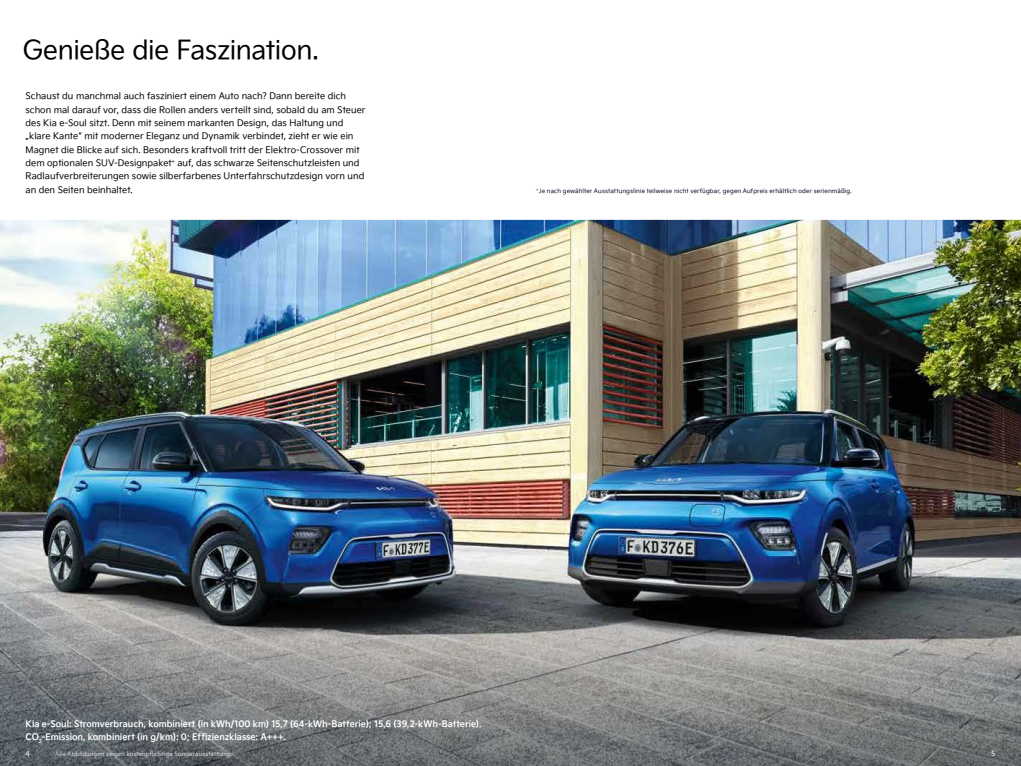
<style>
.page{position:relative;width:1021px;height:766px;background:#fff}
.page>*{position:absolute;margin:0;border:0;box-sizing:border-box;transform-origin:0 0}
.t1{font:26px "Kia Signature OTF Regular";letter-spacing:-.01em;color:#000}
.t2{font:9px/13.3px "Kia Signature OTF Regular";letter-spacing:.005em;color:#000}
.t3{font:9px/13.3px "Kia Signature OTF Bold";color:#fff}
.t4{font:7px "Kia Signature OTF Regular";color:#fff}
.t5{font:6px "Kia Signature OTF Regular";letter-spacing:.02em;color:#00081e}
.t6{font:300 6px "Kia Signature";letter-spacing:.02em;color:#fff}
</style>
<div class="page">
<img style="left:0;top:220px;width:1020px;height:336px">
<img style="left:0;top:556px;width:1020px;height:209px">
<h1 class="t1" style="left:23px;top:31px;width:297px">Genieße die Faszination.</h1>
<p class="t2" style="left:26px;top:89px;width:341px">Schaust du manchmal auch fasziniert einem Auto nach? Dann bereite dich schon mal darauf vor, dass die Rollen anders verteilt sind, sobald du am Steuer des Kia e-Soul sitzt. Denn mit seinem markanten Design, das Haltung und 씮klare Kante“ mit moderner Eleganz und Dynamik verbindet, zieht er wie ein Magnet die Blicke auf sich. Besonders kraftvoll tritt der Elektro-Crossover mit dem optionalen SUV-Designpaket<sup>+</sup> auf, das schwarze Seitenschutzleisten und Radlaufverbreiterungen sowie silberfarbenes Unterfahrschutzdesign vorn und an den Seiten beinhaltet.</p>
<p class="t5" style="left:536px;top:186px;width:317px"><sup>+</sup> Je nach gew쌹hlter Ausstattungslinie teilweise nicht verfügbar, gegen Aufpreis erh쌹ltlich oder serienm쌹ßig.</p>
<p class="t3" style="left:26px;top:716px;width:457px">Kia e-Soul: Stromverbrauch, kombiniert (in kWh/100 km) 15,7 (64-kWh-Batterie); 15,6 (39,2-kWh-Batterie).<br>CO<sub>2</sub>-Emission, kombiniert (in g/km): 0; Effizienzklasse: A+++.</p>
<p class="t4" style="left:26px;top:748px;width:6px">4</p>
<p class="t6" style="left:55px;top:749px;width:177px">Alle Abbildungen zeigen kostenpflichtige Sonderausstattung.</p>
<p class="t4" style="left:991px;top:748px;width:6px">5</p>
</div>
